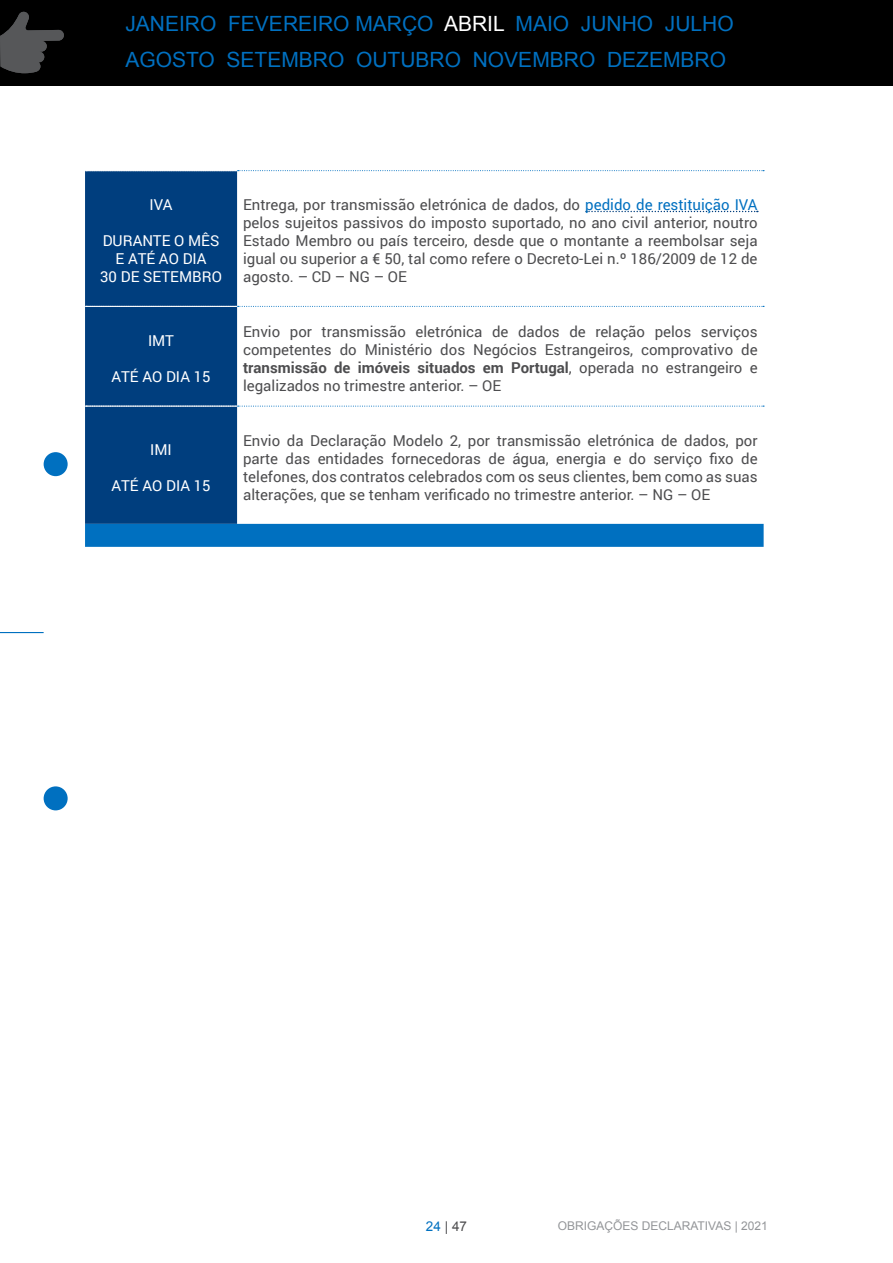
<style>
.page{position:relative;width:893px;height:1263px;background:#fff}
.page>*{position:absolute;margin:0;border:0;box-sizing:border-box;transform-origin:0 0}
.t1{font:21px/36px "Arial";color:#0070c0}
.t2{font:15px/18px "Roboto";color:#4d4d4f;text-align:justify}
.t3{font:15px/18px "Roboto";color:#fff;text-align:center}
.t4{font:13.5px "Arial";color:#4d4d4f}
.t5{font:12px "Arial";color:#939598}
.s1{color:#fff}
.s2{color:#0070c0}
.s3{font-weight:700}
</style>
<div class="page">
<div style="left:44px;top:452px;width:24px;height:24px;background:#0070c0;border-radius:50%"></div>
<div style="left:44px;top:786px;width:24px;height:24px;background:#0070c0;border-radius:50%"></div>
<hr style="left:0;top:632px;width:44px;height:1px;background:#0070c0">
<div style="left:0;top:0;width:893px;height:85px;background:#000"></div>
<svg style="left:0;top:12px;width:64px;height:61px"></svg>
<div style="left:85px;top:171px;width:152px;height:353px;background:#003e7e"></div>
<div style="left:85px;top:524px;width:679px;height:23px;background:#0070c0"></div>
<svg style="left:236px;top:170px;width:528px;height:1px"></svg>
<svg style="left:86px;top:306px;width:678px;height:1px"></svg>
<svg style="left:86px;top:406px;width:678px;height:1px"></svg>
<svg style="left:586px;top:211px;width:172px;height:1px"></svg>
<h1 class="t1" style="left:125px;top:8px;width:610px">JANEIRO FEVEREIRO MARÇO <span class="s1">ABRIL</span> MAIO JUNHO JULHO<br>AGOSTO SETEMBRO OUTUBRO NOVEMBRO DEZEMBRO</h1>
<p class="t3" style="left:150px;top:197px;width:24px">IVA</p>
<p class="t3" style="left:100px;top:233px;width:123px">DURANTE O MÊS<br>E ATÉ AO DIA<br>30 DE SETEMBRO</p>
<p class="t3" style="left:148px;top:333px;width:27px">IMT</p>
<p class="t3" style="left:111px;top:369px;width:101px">ATÉ AO DIA 15</p>
<p class="t3" style="left:150px;top:442px;width:23px">IMI</p>
<p class="t3" style="left:111px;top:478px;width:101px">ATÉ AO DIA 15</p>
<p class="t2" style="left:243px;top:197px;width:516px">Entrega, por transmissão eletrónica de dados, do <span class="s2">pedido de restituição IVA </span>pelos sujeitos passivos do imposto suportado, no ano civil anterior, noutro Estado Membro ou país terceiro, desde que o montante a reembolsar seja igual ou superior a € 50, tal como refere o Decreto-Lei n.º 186/2009 de 12 de agosto. – CD – NG – OE</p>
<p class="t2" style="left:243px;top:324px;width:516px">Envio por transmissão eletrónica de dados de relação pelos serviços competentes do Ministério dos Negócios Estrangeiros, comprovativo de <span class="s3">transmissão de imóveis situados em Portugal</span>, operada no estrangeiro e legalizados no trimestre anterior. – OE</p>
<p class="t2" style="left:243px;top:433px;width:516px">Envio da Declaração Modelo 2, por transmissão eletrónica de dados, por parte das entidades fornecedoras de água, energia e do serviço fixo de telefones, dos contratos celebrados com os seus clientes, bem como as suas alterações, que se tenham verificado no trimestre anterior. – NG – OE</p>
<p class="t4" style="left:426px;top:1221px;width:43px"><span class="s2">24</span> | 47</p>
<p class="t5" style="left:558px;top:1221px;width:212px">OBRIGAÇÕES DECLARATIVAS | 2021</p>
</div>
